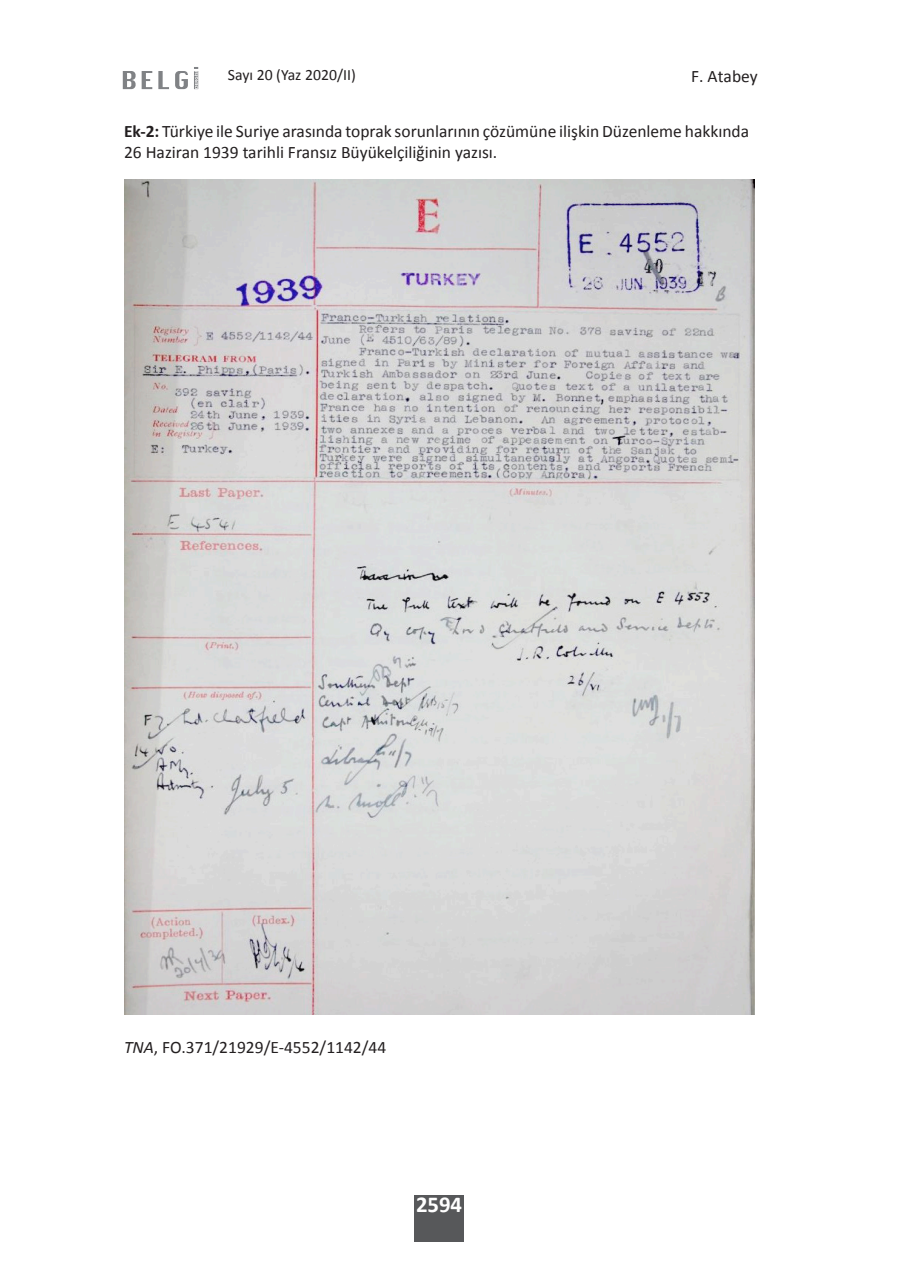
<style>
.page{position:relative;width:903px;height:1275px;background:#fff}
.page>*{position:absolute;margin:0;border:0;box-sizing:border-box;transform-origin:0 0}
.t1{font:700 22.75px "Calibri";color:#fff}
.t2{font:17.5px/21px "Calibri";color:#231f20}
.t3{font:15.75px "Calibri";color:#231f20}
.s1{font-weight:700}
.s2{font-style:italic}
</style>
<div class="page">
<svg style="left:123px;top:67px;width:75px;height:22px"></svg>
<div style="left:414px;top:1195px;width:50px;height:47px;background:#57585a"></div>
<img style="left:124px;top:179px;width:630px;height:835px">
<p class="t3" style="left:228px;top:65px;width:129px">Sayı 20 (Yaz 2020/II)</p>
<p class="t2" style="left:691px;top:64px;width:68px">F. Atabey</p>
<p class="t2" style="left:124px;top:120px;width:626px"><span class="s1">Ek-2:</span> Türkiye ile Suriye arasında toprak sorunlarının çözümüne ilişkin Düzenleme hakkında<br>26 Haziran 1939 tarihli Fransız Büyükelçiliğinin yazısı.</p>
<p class="t2" style="left:124px;top:1036px;width:264px"><span class="s2">TNA</span>, FO.371/21929/E-4552/1142/44</p>
<h1 class="t1" style="left:416px;top:1190px;width:48px">2594</h1>
</div>
